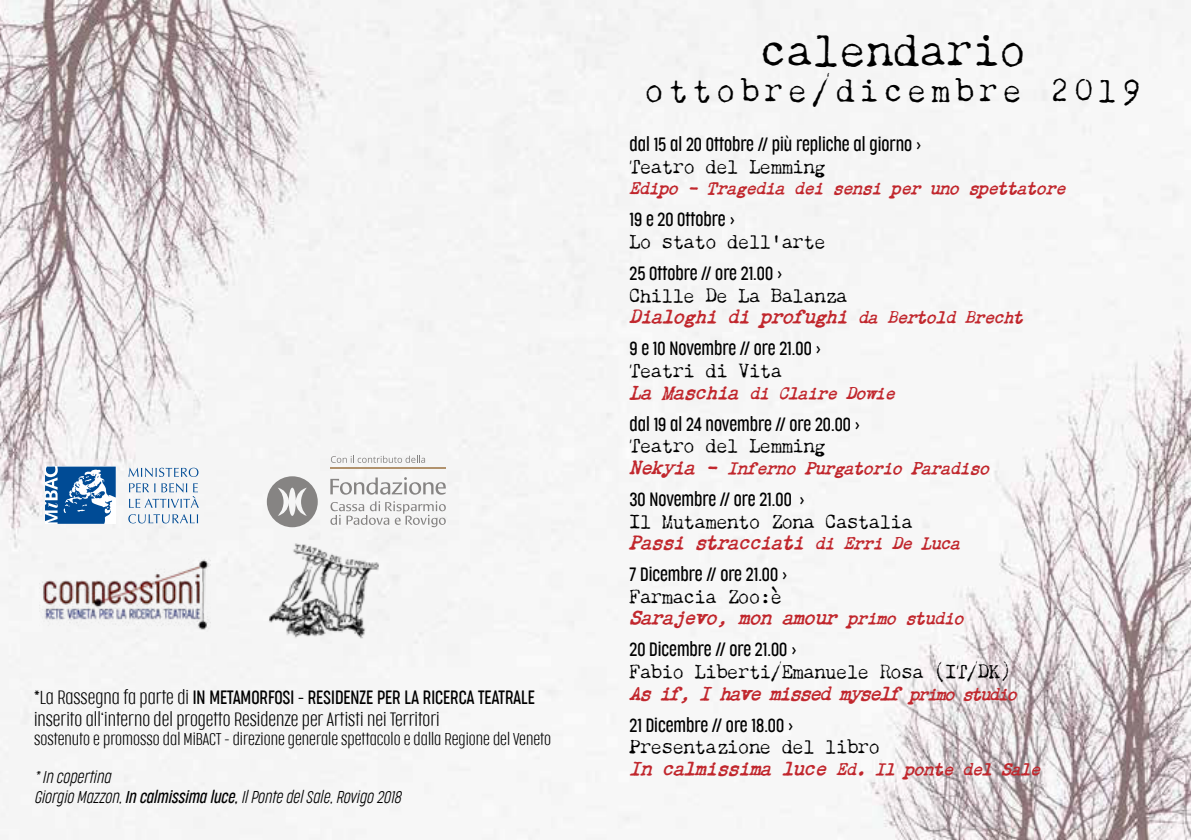
<style>
.page{position:relative;width:1191px;height:840px;background:#fff}
.page>*{position:absolute;margin:0;border:0;box-sizing:border-box;transform-origin:0 0}
.t1{font:42px "Chandler 42";letter-spacing:.03em;color:#000}
.t2{font:30px "Chandler 42";letter-spacing:.19em;color:#000}
.t3{font:300 18px "Cocogoose Compressed";color:#000}
.t4{font:18px/21.6px "Chandler 42";color:#000}
.t5{font:200 18px/21.6px "Cocogoose Compressed";color:#000}
.t6{font:italic 500 18px/21.6px "Chandler 42";color:#c1272d}
.t7{font:italic 500 16px "Chandler 42";color:#c1272d}
.t8{font:200 16px "Cocogoose Compressed";color:#000}
.t9{font:italic 200 16px/19.2px "Cocogoose Compressed";color:#000}
.s1{font-weight:300}
.s2{font-weight:400;font-style:normal;color:#000}
.s3{font-size:16px}
.s4{font-size:18px}
.s5{font-weight:500;font-style:italic;color:#c1272d}
.s6{font-weight:500;font-style:italic;font-size:16px;color:#c1272d}
</style>
<div class="page">
<img style="left:0;top:0;width:1191px;height:839px">
<hr style="left:330px;top:467px;width:116px;height:1px;background:#b1926d">
<svg style="left:267px;top:476px;width:51px;height:51px"></svg>
<svg style="left:330px;top:477px;width:116px;height:17px"></svg>
<svg style="left:330px;top:501px;width:116px;height:26px"></svg>
<svg style="left:331px;top:455px;width:94px;height:7px"></svg>
<svg style="left:128px;top:467px;width:70px;height:9px"></svg>
<svg style="left:129px;top:483px;width:70px;height:24px"></svg>
<svg style="left:128px;top:514px;width:70px;height:9px"></svg>
<svg style="left:45px;top:466px;width:71px;height:57px"></svg>
<img style="left:262px;top:541px;width:124px;height:101px">
<img style="left:39px;top:556px;width:172px;height:74px">
<p class="t5" style="left:34px;top:686px;width:502px">*La Rassegna fa parte di <span class="s1">IN METAMORFOSI - RESIDENZE PER LA RICERCA TEATRALE </span>inserito all‘interno del progetto Residenze per Artisti nei Territori</p>
<p class="t8" style="left:34px;top:729px;width:518px">sostenuto e promosso dal MiBACT - direzione generale spettacolo e dalla Regione del Veneto</p>
<p class="t9" style="left:34px;top:768px;width:368px">* In copertina<br>Giorgio Mazzon, <span class="s1">In calmissima luce,</span> Il Ponte del Sale, Rovigo 2018</p>
<h1 class="t1" style="left:760px;top:24px;width:267px">calendario</h1>
<h2 class="t2" style="left:645px;top:72px;width:497px">ottobre/dicembre 2019</h2>
<p class="t3" style="left:629px;top:135px;width:293px">dal 15 al 20 Ottobre // più repliche al giorno &gt;</p>
<p class="t4" style="left:629px;top:156px;width:198px">Teatro del Lemming</p>
<p class="t7" style="left:629px;top:178px;width:437px">Edipo - Tragedia dei sensi per uno spettatore</p>
<p class="t3" style="left:629px;top:210px;width:107px">19 e 20 Ottobre &gt;</p>
<p class="t4" style="left:629px;top:231px;width:198px">Lo stato dell’arte</p>
<p class="t3" style="left:629px;top:264px;width:154px">25 Ottobre // ore 21.00 &gt;</p>
<p class="t6" style="left:629px;top:284px;width:395px"><span class="s2">Chille De La Balanza<br></span>Dialoghi di profughi <span class="s3">da Bertold Brecht</span></p>
<p class="t3" style="left:629px;top:339px;width:193px">9 e 10 Novembre // ore 21.00 &gt;</p>
<p class="t4" style="left:629px;top:360px;width:154px">Teatri di Vita</p>
<p class="t7" style="left:629px;top:382px;width:266px"><span class="s4">La Maschia</span> di Claire Dowie</p>
<p class="t3" style="left:629px;top:414px;width:232px">dal 19 al 24 novembre // ore 20.00 &gt;</p>
<p class="t4" style="left:629px;top:435px;width:198px">Teatro del Lemming</p>
<p class="t7" style="left:629px;top:458px;width:361px"><span class="s4">Nekyia –</span> Inferno Purgatorio Paradiso</p>
<p class="t3" style="left:629px;top:490px;width:176px">30 Novembre // ore 21.00 &gt;</p>
<p class="t4" style="left:629px;top:510px;width:332px">Il Mutamento Zona Castalia<br><span class="s5">Passi stracciati</span> <span class="s6">di Erri De Luca</span></p>
<p class="t3" style="left:629px;top:565px;width:159px">7 Dicembre // ore 21.00 &gt;</p>
<p class="t6" style="left:629px;top:585px;width:335px"><span class="s2">Farmacia Zoo:è<br></span>Sarajevo, mon amour <span class="s3">primo studio</span></p>
<p class="t3" style="left:629px;top:640px;width:168px">20 Dicembre // ore 21.00 &gt;</p>
<p class="t4" style="left:629px;top:660px;width:389px">Fabio Liberti/Emanuele Rosa (IT/DK)<br><span class="s5">As if, I have missed myself</span> <span class="s6">primo studio</span></p>
<p class="t3" style="left:629px;top:715px;width:165px">21 Dicembre // ore 18.00 &gt;</p>
<p class="t4" style="left:629px;top:736px;width:252px">Presentazione del libro</p>
<p class="t7" style="left:629px;top:758px;width:412px"><span class="s4">In calmissima luce</span> Ed. Il ponte del Sale</p>
</div>
